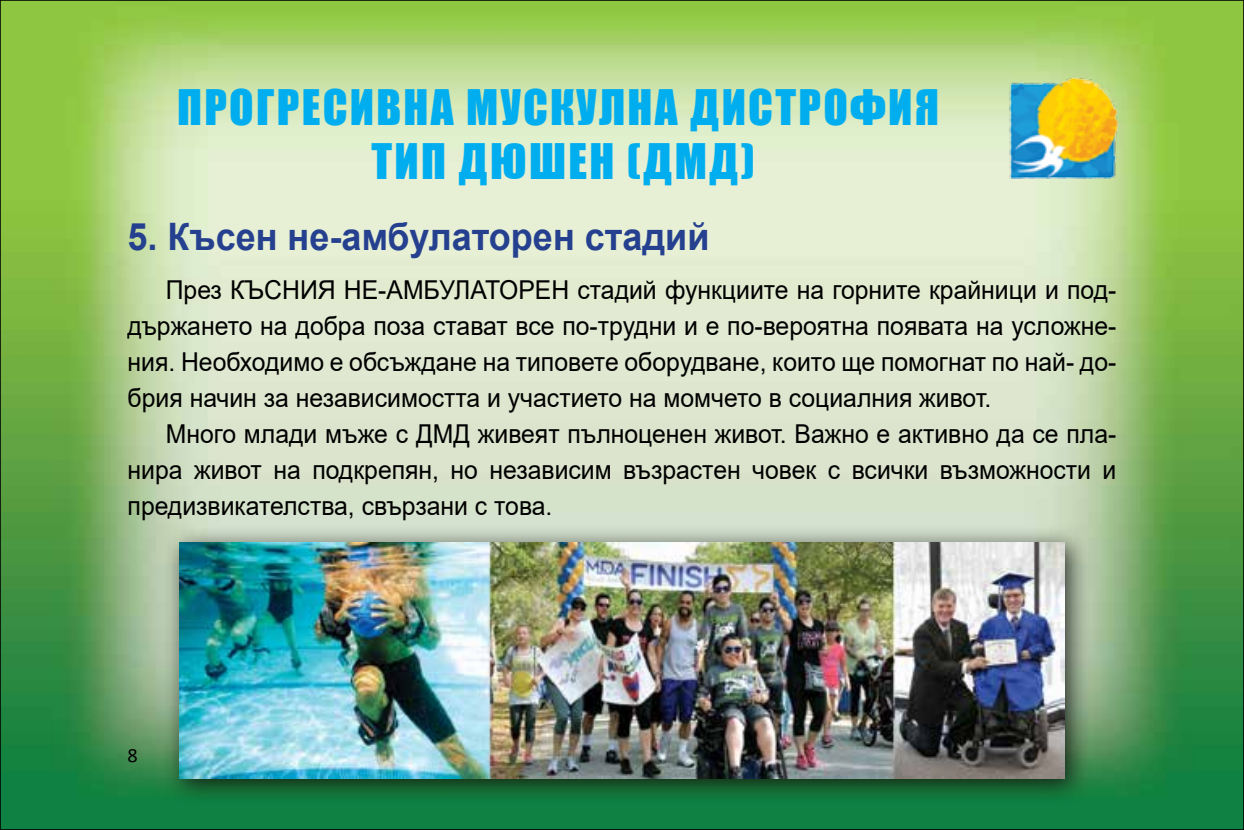
<style>
.page{position:relative;width:1244px;height:830px;background:#fff}
.page>*{position:absolute;margin:0;border:0;box-sizing:border-box;transform-origin:0 0}
.t1{font:45px/54px "Impact";letter-spacing:.05em;color:#00aeef;text-align:center}
.t2{font:700 37.8px "Arial";color:#25408f;scale:.95 1}
.t3{font:26.1px/36px "Arial";color:#000;text-align:justify;scale:.95 1}
.t4{font:20.25px "Calibri";color:#000}
</style>
<div class="page">
<img style="left:2px;top:2px;width:1240px;height:825px">
<div style="left:162px;top:525px;width:928px;height:278px;background:#000;opacity:.75"></div>
<img style="left:179px;top:542px;width:886px;height:236px">
<img style="left:1009px;top:75px;width:108px;height:104px">
<h1 class="t1" style="left:177px;top:79px;width:763px">ПРОГРЕСИВНА МУСКУЛНА ДИСТРОФИЯ<br>ТИП ДЮШЕН (ДМД)</h1>
<h2 class="t2" style="left:128px;top:210px;width:614px">5. Късен не-амбулаторен стадий</h2>
<p class="t3" style="left:128px;top:271px;width:1042px;text-indent:38px">През КЪСНИЯ НЕ-АМБУЛАТОРЕН стадий функциите на горните крайници и под&shy;държането на добра поза стават все по-трудни и е по-вероятна появата на усложне&shy;ния. Необходимо е обсъждане на типовете оборудване, които ще помогнат по най- до&shy;брия начин за независимостта и участието на момчето в социалния живот.</p>
<p class="t3" style="left:128px;top:415px;width:1042px;text-indent:38px">Много млади мъже с ДМД живеят пълноценен живот. Важно е активно да се пла&shy;нира живот на подкрепян, но независим възрастен човек с всички възможности и предизвикателства, свързани с това.</p>
<p class="t4" style="left:128px;top:741px;width:12px">8</p>
</div>
